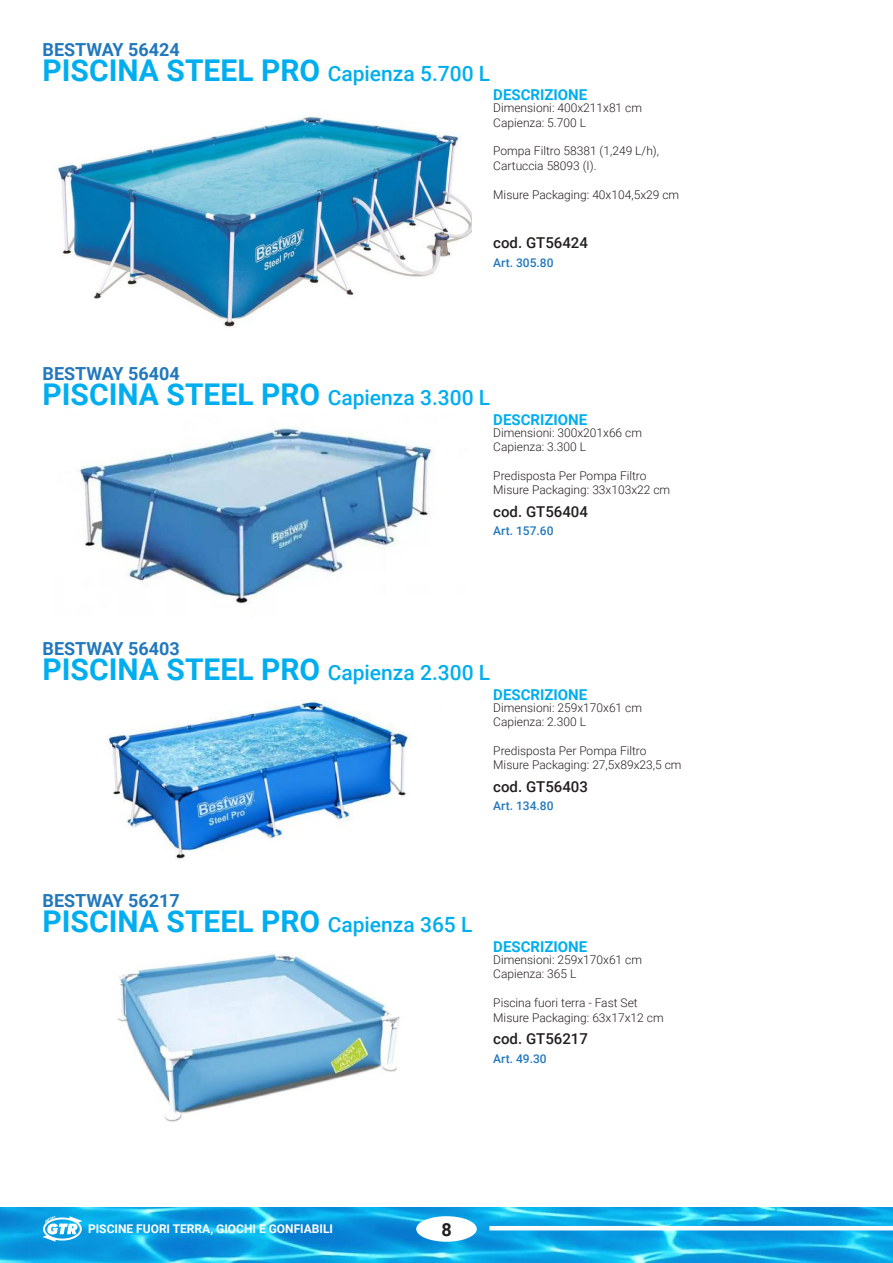
<style>
.page{position:relative;width:893px;height:1263px;background:#fff}
.page>*{position:absolute;margin:0;border:0;box-sizing:border-box;transform-origin:0 0}
.t1{font:700 30px "Roboto";color:#00aeef}
.t2{font:700 18px "Roboto";color:#2278bd}
.t3{font:700 18px "Roboto";color:#241f1f}
.t4{font:700 15px "Roboto";color:#00aeef}
.t5{font:500 15px "Roboto";color:#241f1f}
.t6{font:300 12px/14.4px "Roboto";color:#241f1f}
.t7{font:500 12px "Roboto";color:#2278bd}
.t8{font:700 12px "Roboto";color:#fff}
.s1{font-weight:500;font-size:21px}
</style>
<div class="page">
<img style="left:0;top:1208px;width:893px;height:55px">
<svg style="left:43px;top:1216px;width:39px;height:26px"></svg>
<div style="left:416px;top:1216px;width:61px;height:26px;background:#fff;border-radius:50%"></div>
<hr style="left:489px;top:1226px;width:404px;height:4px;background:#fff">
<img style="left:56px;top:114px;width:415px;height:213px">
<img style="left:79px;top:426px;width:354px;height:178px">
<img style="left:106px;top:699px;width:306px;height:160px">
<img style="left:117px;top:953px;width:283px;height:169px">
<h2 class="t2" style="left:43px;top:37px;width:139px">BESTWAY 56424</h2>
<h1 class="t1" style="left:43px;top:49px;width:449px">PISCINA STEEL PRO <span class="s1">Capienza 5.700 L</span></h1>
<h2 class="t2" style="left:43px;top:361px;width:139px">BESTWAY 56404</h2>
<p class="t4" style="left:493px;top:84px;width:96px">DESCRIZIONE</p>
<p class="t6" style="left:493px;top:100px;width:150px">Dimensioni: 400x211x81 cm<br>Capienza: 5.700 L</p>
<p class="t6" style="left:493px;top:144px;width:167px">Pompa Filtro 58381 (1,249 L/h),<br>Cartuccia 58093 (I).</p>
<p class="t6" style="left:493px;top:187px;width:187px">Misure Packaging: 40x104,5x29 cm</p>
<p class="t5" style="left:493px;top:232px;width:96px">cod. GT56424</p>
<p class="t7" style="left:493px;top:254px;width:62px">Art. 305.80</p>
<h1 class="t1" style="left:43px;top:373px;width:449px">PISCINA STEEL PRO <span class="s1">Capienza 3.300 L</span></h1>
<h2 class="t2" style="left:43px;top:636px;width:139px">BESTWAY 56403</h2>
<p class="t4" style="left:493px;top:409px;width:96px">DESCRIZIONE</p>
<p class="t6" style="left:493px;top:425px;width:150px">Dimensioni: 300x201x66 cm<br>Capienza: 3.300 L</p>
<p class="t6" style="left:493px;top:468px;width:178px">Predisposta Per Pompa Filtro<br>Misure Packaging: 33x103x22 cm</p>
<p class="t5" style="left:493px;top:501px;width:96px">cod. GT56404</p>
<p class="t7" style="left:493px;top:523px;width:62px">Art. 157.60</p>
<h1 class="t1" style="left:43px;top:648px;width:449px">PISCINA STEEL PRO <span class="s1">Capienza 2.300 L</span></h1>
<p class="t4" style="left:493px;top:684px;width:96px">DESCRIZIONE</p>
<p class="t6" style="left:493px;top:700px;width:150px">Dimensioni: 259x170x61 cm<br>Capienza: 2.300 L</p>
<p class="t6" style="left:493px;top:743px;width:190px">Predisposta Per Pompa Filtro<br>Misure Packaging: 27,5x89x23,5 cm</p>
<p class="t5" style="left:493px;top:776px;width:96px">cod. GT56403</p>
<p class="t7" style="left:493px;top:798px;width:62px">Art. 134.80</p>
<h2 class="t2" style="left:43px;top:888px;width:139px">BESTWAY 56217</h2>
<h1 class="t1" style="left:43px;top:900px;width:431px">PISCINA STEEL PRO <span class="s1">Capienza 365 L</span></h1>
<p class="t4" style="left:493px;top:936px;width:96px">DESCRIZIONE</p>
<p class="t6" style="left:493px;top:952px;width:150px">Dimensioni: 259x170x61 cm<br>Capienza: 365 L</p>
<p class="t6" style="left:493px;top:995px;width:172px">Piscina fuori terra - Fast Set<br>Misure Packaging: 63x17x12 cm</p>
<p class="t5" style="left:493px;top:1028px;width:96px">cod. GT56217</p>
<p class="t7" style="left:493px;top:1050px;width:55px">Art. 49.30</p>
<p class="t8" style="left:88px;top:1221px;width:247px">PISCINE FUORI TERRA, GIOCHI E GONFIABILI</p>
<h2 class="t3" style="left:441px;top:1217px;width:12px">8</h2>
</div>
